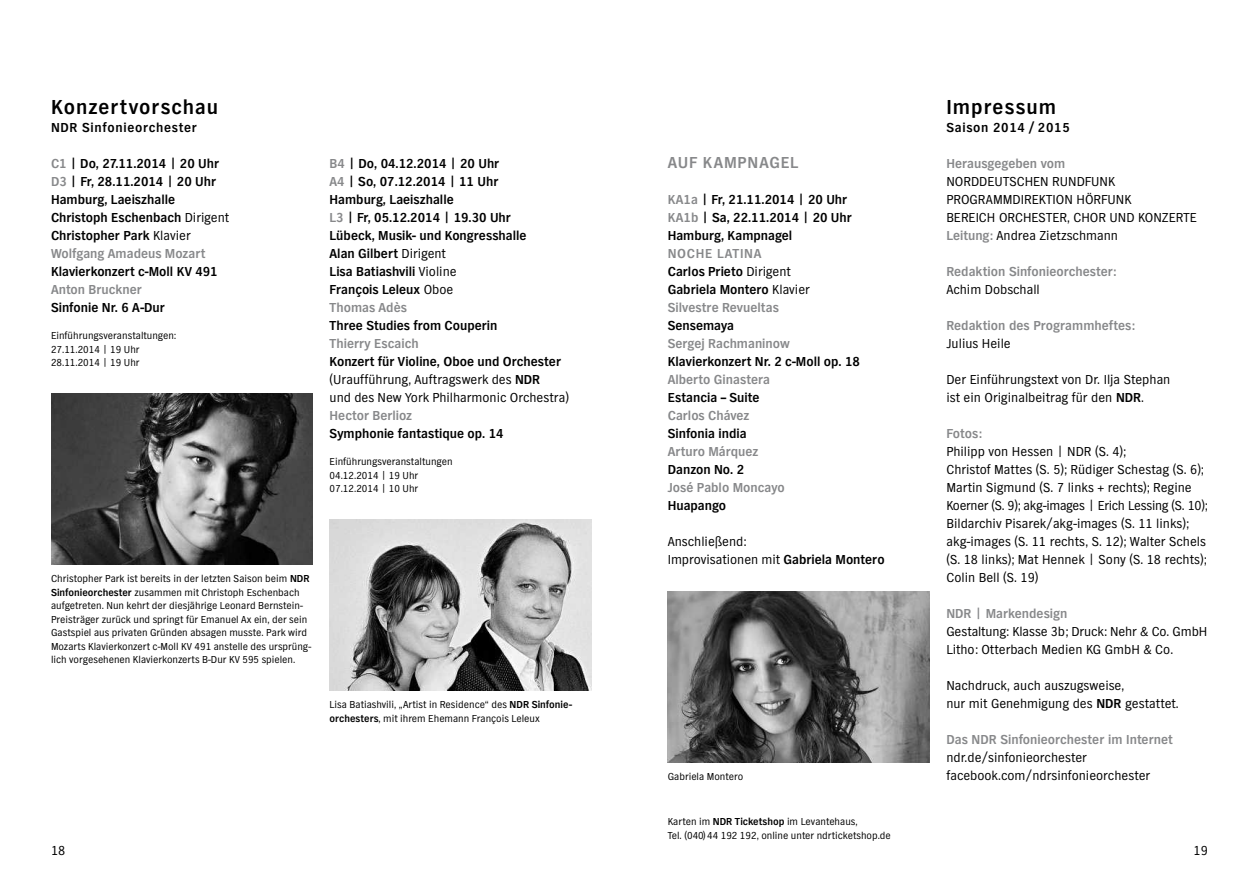
<style>
.page{position:relative;width:1259px;height:893px;background:#fff}
.page>*{position:absolute;margin:0;border:0;box-sizing:border-box;transform-origin:0 0}
.t1{font:700 21px "NDR Sans";letter-spacing:.05em;color:#000}
.t2{font:700 16.5px "NDR Sans";letter-spacing:.05em;color:#87888a}
.t3{font:13.5px/18px "NDR Sans";color:#000}
.t4{font:700 13.5px/18px "NDR Sans";color:#000}
.t5{font:700 13.5px/18px "NDR Sans";color:#87888a}
.t6{font:700 13.5px "NDR Sans";letter-spacing:.05em;color:#000}
.t7{font:10.5px/13.5px "NDR Sans";color:#000}
.s1{color:#87888a}
.s2{font-weight:400}
.s3{font-weight:700}
.s4{color:#000}
.s5{font-weight:400;color:#000}
.s6{font-weight:700;color:#87888a}
</style>
<div class="page">
<img style="left:51px;top:393px;width:262px;height:171px">
<img style="left:330px;top:519px;width:261px;height:171px">
<img style="left:668px;top:591px;width:261px;height:171px">
<h1 class="t1" style="left:51px;top:96px;width:169px">Konzertvorschau</h1>
<p class="t6" style="left:51px;top:120px;width:147px">NDR Sinfonieorchester</p>
<p class="t4" style="left:51px;top:155px;width:180px"><span class="s1">C1</span> | Do, 27.11.2014 | 20 Uhr<br><span class="s1">D3</span> | Fr, 28.11.2014 | 20 Uhr<br>Hamburg, Laeiszhalle<br>Christoph Eschenbach <span class="s2">Dirigent<br></span>Christopher Park <span class="s2">Klavier<br></span><span class="s1">Wolfgang Amadeus Mozart</span></p>
<p class="t4" style="left:51px;top:263px;width:168px">Klavierkonzert c-Moll KV 491</p>
<p class="t5" style="left:51px;top:281px;width:92px">Anton Bruckner</p>
<p class="t4" style="left:51px;top:299px;width:115px">Sinfonie Nr. 6 A-Dur</p>
<p class="t7" style="left:51px;top:329px;width:127px">Einführungsveranstaltungen:<br>27.11.2014 | 19 Uhr<br>28.11.2014 | 19 Uhr</p>
<p class="t4" style="left:330px;top:155px;width:198px"><span class="s1">B4</span> | Do, 04.12.2014 | 20 Uhr<br><span class="s1">A4</span> | So, 07.12.2014 | 11 Uhr<br>Hamburg, Laeiszhalle<br><span class="s1">L3</span> | Fr, 05.12.2014 | 19.30 Uhr<br>Lübeck, Musik- und Kongresshalle<br>Alan Gilbert <span class="s2">Dirigent<br></span>Lisa Batiashvili <span class="s2">Violine<br></span>François Leleux <span class="s2">Oboe<br></span><span class="s1">Thomas Adès</span></p>
<p class="t4" style="left:330px;top:317px;width:169px">Three Studies from Couperin</p>
<p class="t5" style="left:330px;top:335px;width:90px">Thierry Escaich</p>
<p class="t3" style="left:330px;top:353px;width:241px"><span class="s3">Konzert für Violine, Oboe und Orchester </span>(Uraufführung, Auftragswerk des <span class="s3">NDR<br></span>und des New York Philharmonic Orchestra)</p>
<p class="t5" style="left:330px;top:407px;width:84px">Hector Berlioz</p>
<p class="t4" style="left:330px;top:425px;width:176px">Symphonie fantastique op. 14</p>
<p class="t7" style="left:330px;top:455px;width:124px">Einführungsveranstaltungen<br>04.12.2014 | 19 Uhr<br>07.12.2014 | 10 Uhr</p>
<p class="t7" style="left:51px;top:572px;width:262px">Christopher Park ist bereits in der letzten Saison beim <span class="s3">NDR Sinfonieorchester</span> zusammen mit Christoph Eschenbach aufgetreten. Nun kehrt der diesjährige Leonard Bernstein-Preisträger zurück und springt für Emanuel Ax ein, der sein Gastspiel aus privaten Gründen absagen musste. Park wird Mozarts Klavierkonzert c-Moll KV 491 anstelle des ursprüng&shy;lich vorgesehenen Klavierkonzerts B-Dur KV 595 spielen.</p>
<p class="t7" style="left:330px;top:698px;width:244px">Lisa Batiashvili, „Artist in Residence“ des <span class="s3">NDR Sinfonie&shy;orchesters</span>, mit ihrem Ehemann François Leleux</p>
<p class="t3" style="left:51px;top:841px;width:16px">18</p>
<p class="t2" style="left:668px;top:154px;width:132px">AUF KAMPNAGEL</p>
<p class="t4" style="left:668px;top:191px;width:186px"><span class="s1">KA1a</span> | Fr, 21.11.2014 | 20 Uhr<br><span class="s1">KA1b</span> | Sa, 22.11.2014 | 20 Uhr<br>Hamburg, Kampnagel</p>
<p class="t5" style="left:668px;top:245px;width:144px">NOCHE LATINA<br><span class="s4">Carlos Prieto</span> <span class="s5">Dirigent<br></span><span class="s4">Gabriela Montero</span> <span class="s5">Klavier<br></span>Silvestre Revueltas</p>
<p class="t4" style="left:668px;top:317px;width:68px">Sensemaya</p>
<p class="t5" style="left:668px;top:335px;width:123px">Sergej Rachmaninow</p>
<p class="t4" style="left:668px;top:353px;width:194px">Klavierkonzert Nr. 2 c-Moll op. 18</p>
<p class="t5" style="left:668px;top:371px;width:104px">Alberto Ginastera</p>
<p class="t4" style="left:668px;top:389px;width:93px">Estancia – Suite</p>
<p class="t5" style="left:668px;top:407px;width:83px">Carlos Chávez</p>
<p class="t4" style="left:668px;top:425px;width:80px">Sinfonia india</p>
<p class="t5" style="left:668px;top:443px;width:92px">Arturo Márquez</p>
<p class="t4" style="left:668px;top:461px;width:78px">Danzon No. 2</p>
<p class="t5" style="left:668px;top:479px;width:118px">José Pablo Moncayo</p>
<p class="t4" style="left:668px;top:497px;width:60px">Huapango</p>
<p class="t3" style="left:668px;top:533px;width:218px">Anschließend:<br>Improvisationen mit <span class="s3">Gabriela Montero</span></p>
<p class="t7" style="left:668px;top:770px;width:77px">Gabriela Montero</p>
<p class="t7" style="left:668px;top:815px;width:225px">Karten im <span class="s3">NDR Ticketshop</span> im Levantehaus,<br>Tel. (040) 44 192 192, online unter ndrticketshop.de</p>
<h1 class="t1" style="left:946px;top:96px;width:111px">Impressum</h1>
<p class="t6" style="left:946px;top:120px;width:125px">Saison 2014 / 2015</p>
<p class="t5" style="left:946px;top:155px;width:120px">Herausgegeben vom</p>
<p class="t3" style="left:946px;top:173px;width:252px">NORDDEUTSCHEN RUNDFUNK<br>PROGRAMMDIREKTION HÖRFUNK<br>BEREICH ORCHESTER, CHOR UND KONZERTE<br><span class="s6">Leitung:</span> Andrea Zietzschmann</p>
<p class="t5" style="left:946px;top:263px;width:171px">Redaktion Sinfonieorchester:</p>
<p class="t3" style="left:946px;top:281px;width:95px">Achim Dobschall</p>
<p class="t5" style="left:946px;top:317px;width:190px">Redaktion des Programmheftes:</p>
<p class="t3" style="left:946px;top:335px;width:66px">Julius Heile</p>
<p class="t3" style="left:946px;top:371px;width:225px">Der Einführungstext von Dr. Ilja Stephan ist ein Originalbeitrag für den <span class="s3">NDR</span>.</p>
<p class="t5" style="left:946px;top:425px;width:37px">Fotos:</p>
<p class="t3" style="left:946px;top:443px;width:263px">Philipp von Hessen | NDR (S. 4);<br>Christof Mattes (S. 5); Rüdiger Schestag (S. 6); Martin Sigmund (S. 7 links + rechts); Regine Koerner (S. 9); akg-images | Erich Lessing (S. 10); Bildarchiv Pisarek/akg-images (S. 11 links); akg-images (S. 11 rechts, S. 12); Walter Schels (S. 18 links); Mat Hennek | Sony (S. 18 rechts); Colin Bell (S. 19)</p>
<p class="t5" style="left:946px;top:605px;width:122px">NDR | Markendesign</p>
<p class="t3" style="left:946px;top:623px;width:262px">Gestaltung: Klasse 3b; Druck: Nehr &amp; Co. GmbH<br>Litho: Otterbach Medien KG GmbH &amp; Co.</p>
<p class="t3" style="left:946px;top:677px;width:234px">Nachdruck, auch auszugsweise,<br>nur mit Genehmigung des <span class="s3">NDR</span> gestattet.</p>
<p class="t5" style="left:946px;top:731px;width:228px">Das NDR Sinfonieorchester im Internet</p>
<p class="t3" style="left:946px;top:749px;width:205px">ndr.de/sinfonieorchester facebook.com/ndrsinfonieorchester</p>
<p class="t3" style="left:1193px;top:841px;width:16px">19</p>
</div>
